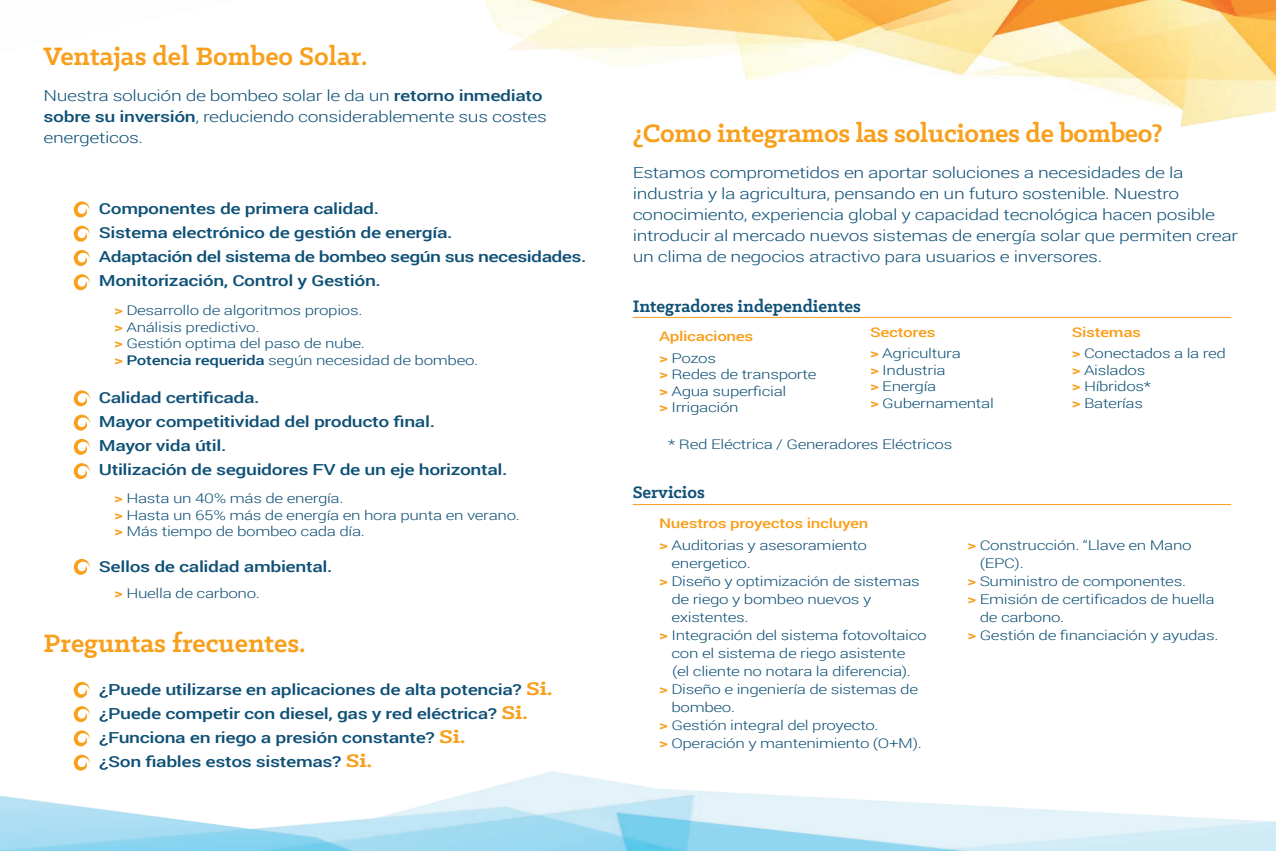
<style>
.page{position:relative;width:1276px;height:851px;background:#fff}
.page>*{position:absolute;margin:0;border:0;box-sizing:border-box;transform-origin:0 0}
.t1{font:700 28.5px "Klinic Slab";letter-spacing:-.005em;color:#f89f1c}
.t2{font:700 18.75px "Klinic Slab";color:#0e5076}
.t3{font:500 15.15px "Roboto";letter-spacing:-.02em;color:#0e5076;scale:1.27 1}
.t4{font:300 15.15px/21px "Roboto";letter-spacing:-.02em;color:#0e5076;scale:1.27 1}
.t5{font:300 13.35px/18px "Roboto";letter-spacing:-.02em;color:#0e5076;scale:1.27 1}
.t6{font:500 13.35px "Roboto";letter-spacing:-.02em;color:#f89f1c;scale:1.27 1}
.s1{font-weight:500}
.s2{font-weight:700;color:#f89f1c}
.s3{font-family:"Klinic Slab";font-weight:700;font-size:20.7px;color:#f89f1c}
</style>
<div class="page">
<svg style="left:74px;top:201px;width:16px;height:16px"></svg>
<svg style="left:74px;top:390px;width:16px;height:16px"></svg>
<svg style="left:74px;top:681px;width:16px;height:16px"></svg>
<svg style="left:74px;top:558px;width:16px;height:16px"></svg>
<svg style="left:74px;top:226px;width:16px;height:16px"></svg>
<svg style="left:74px;top:414px;width:16px;height:16px"></svg>
<svg style="left:74px;top:706px;width:16px;height:14px"></svg>
<svg style="left:74px;top:250px;width:16px;height:16px"></svg>
<svg style="left:74px;top:439px;width:16px;height:16px"></svg>
<svg style="left:74px;top:274px;width:16px;height:16px"></svg>
<svg style="left:74px;top:463px;width:16px;height:16px"></svg>
<img style="left:0;top:720px;width:1276px;height:130px">
<img style="left:483px;top:0;width:793px;height:127px">
<hr style="left:632px;top:317px;width:599px;height:1px;background:#f89f1c">
<hr style="left:632px;top:504px;width:599px;height:1px;background:#f89f1c">
<p class="t1" style="left:44px;top:38px;width:325px">Ventajas del Bombeo Solar.</p>
<p class="t4" style="left:44px;top:84px;width:398px">Nuestra solución de bombeo solar le da un <span class="s1">retorno inmediato sobre su inversión</span>, reduciendo considerablemente sus costes energeticos.</p>
<p class="t3" style="left:99px;top:198px;width:222px">Componentes de primera calidad.</p>
<p class="t3" style="left:99px;top:222px;width:280px">Sistema electrónico de gestión de energía.</p>
<p class="t3" style="left:99px;top:246px;width:385px">Adaptación del sistema de bombeo según sus necesidades.</p>
<p class="t3" style="left:99px;top:270px;width:224px">Monitorización, Control y Gestión.</p>
<p class="t1" style="left:632px;top:114px;width:532px">¿Como integramos las soluciones de bombeo?</p>
<p class="t4" style="left:632px;top:161px;width:478px">Estamos comprometidos en aportar soluciones a necesidades de la industria y la agricultura, pensando en un futuro sostenible. Nuestro conocimiento, experiencia global y capacidad tecnológica hacen posible introducir al mercado nuevos sistemas de energía solar que permiten crear un clima de negocios atractivo para usuarios e inversores.</p>
<p class="t2" style="left:632px;top:293px;width:230px">Integradores independientes</p>
<p class="t5" style="left:114px;top:301px;width:197px"><span class="s2">&gt;</span> Desarrollo de algoritmos propios.</p>
<p class="t5" style="left:114px;top:317px;width:116px"><span class="s2">&gt;</span> Análisis predictivo.</p>
<p class="t5" style="left:114px;top:334px;width:199px"><span class="s2">&gt;</span> Gestión optima del paso de nube.</p>
<p class="t5" style="left:114px;top:350px;width:288px"><span class="s2">&gt;</span> <span class="s1">Potencia requerida</span> según necesidad de bombeo.</p>
<p class="t5" style="left:659px;top:348px;width:46px"><span class="s2">&gt;</span> Pozos</p>
<p class="t5" style="left:659px;top:365px;width:125px"><span class="s2">&gt;</span> Redes de transporte</p>
<p class="t5" style="left:659px;top:381px;width:102px"><span class="s2">&gt;</span> Agua superficial</p>
<p class="t5" style="left:659px;top:398px;width:64px"><span class="s2">&gt;</span> Irrigación</p>
<p class="t6" style="left:870px;top:323px;width:53px">Sectores</p>
<p class="t6" style="left:1071px;top:323px;width:56px">Sistemas</p>
<p class="t6" style="left:659px;top:327px;width:76px">Aplicaciones</p>
<p class="t5" style="left:870px;top:344px;width:73px"><span class="s2">&gt;</span> Agricultura</p>
<p class="t5" style="left:870px;top:360px;width:61px"><span class="s2">&gt;</span> Industria</p>
<p class="t5" style="left:870px;top:377px;width:54px"><span class="s2">&gt;</span> Energía</p>
<p class="t5" style="left:870px;top:393px;width:99px"><span class="s2">&gt;</span> Gubernamental</p>
<p class="t5" style="left:668px;top:434px;width:225px">* Red Eléctrica / Generadores Eléctricos</p>
<p class="t5" style="left:1071px;top:344px;width:123px"><span class="s2">&gt;</span> Conectados a la red</p>
<p class="t5" style="left:1071px;top:360px;width:59px"><span class="s2">&gt;</span> Aislados</p>
<p class="t5" style="left:1071px;top:377px;width:64px"><span class="s2">&gt;</span> Híbridos*</p>
<p class="t5" style="left:1071px;top:393px;width:58px"><span class="s2">&gt;</span> Baterías</p>
<p class="t3" style="left:99px;top:387px;width:128px">Calidad certificada.</p>
<p class="t3" style="left:99px;top:411px;width:266px">Mayor competitividad del producto final.</p>
<p class="t3" style="left:99px;top:435px;width:102px">Mayor vida útil.</p>
<p class="t3" style="left:99px;top:459px;width:323px">Utilización de seguidores FV de un eje horizontal.</p>
<p class="t5" style="left:114px;top:489px;width:182px"><span class="s2">&gt;</span> Hasta un 40% más de energía.</p>
<p class="t5" style="left:114px;top:505px;width:321px"><span class="s2">&gt;</span> Hasta un 65% más de energía en hora punta en verano.</p>
<p class="t5" style="left:114px;top:522px;width:199px"><span class="s2">&gt;</span> Más tiempo de bombeo cada día.</p>
<p class="t3" style="left:99px;top:555px;width:185px">Sellos de calidad ambiental.</p>
<p class="t5" style="left:114px;top:584px;width:116px"><span class="s2">&gt;</span> Huella de carbono.</p>
<p class="t1" style="left:44px;top:624px;width:263px">Preguntas frecuentes.</p>
<p class="t3" style="left:99px;top:678px;width:359px">¿Puede utilizarse en aplicaciones de alta potencia? <span class="s3">Si.</span></p>
<p class="t3" style="left:99px;top:702px;width:339px">¿Puede competir con diesel, gas y red eléctrica? <span class="s3">Si.</span></p>
<p class="t3" style="left:99px;top:726px;width:290px">¿Funciona en riego a presión constante? <span class="s3">Si.</span></p>
<p class="t3" style="left:99px;top:750px;width:217px">¿Son fiables estos sistemas? <span class="s3">Si.</span></p>
<p class="t2" style="left:632px;top:479px;width:74px">Servicios</p>
<p class="t6" style="left:659px;top:514px;width:166px">Nuestros proyectos incluyen</p>
<p class="t5" style="left:671px;top:535px;width:155px;text-indent:-12px"><span class="s2">&gt;</span> Auditorias y asesoramiento energetico.</p>
<p class="t5" style="left:671px;top:571px;width:197px;text-indent:-12px"><span class="s2">&gt;</span> Diseño y optimización de sistemas de riego y bombeo nuevos y existentes.</p>
<p class="t5" style="left:671px;top:625px;width:202px;text-indent:-12px"><span class="s2">&gt;</span> Integración del sistema fotovoltaico con el sistema de riego asistente</p>
<p class="t5" style="left:672px;top:661px;width:189px">(el cliente no notara la diferencia).</p>
<p class="t5" style="left:671px;top:679px;width:196px;text-indent:-12px"><span class="s2">&gt;</span> Diseño e ingeniería de sistemas de bombeo.</p>
<p class="t5" style="left:659px;top:715px;width:174px"><span class="s2">&gt;</span> Gestión integral del proyecto.</p>
<p class="t5" style="left:659px;top:733px;width:208px"><span class="s2">&gt;</span> Operación y mantenimiento (O+M).</p>
<p class="t5" style="left:979px;top:535px;width:168px;text-indent:-12px"><span class="s2">&gt;</span> Construcción. “Llave en Mano (EPC).</p>
<p class="t5" style="left:967px;top:571px;width:174px"><span class="s2">&gt;</span> Suministro de componentes.</p>
<p class="t5" style="left:979px;top:589px;width:186px;text-indent:-12px"><span class="s2">&gt;</span> Emisión de certificados de huella de carbono.</p>
<p class="t5" style="left:967px;top:625px;width:199px"><span class="s2">&gt;</span> Gestión de financiación y ayudas.</p>
</div>
